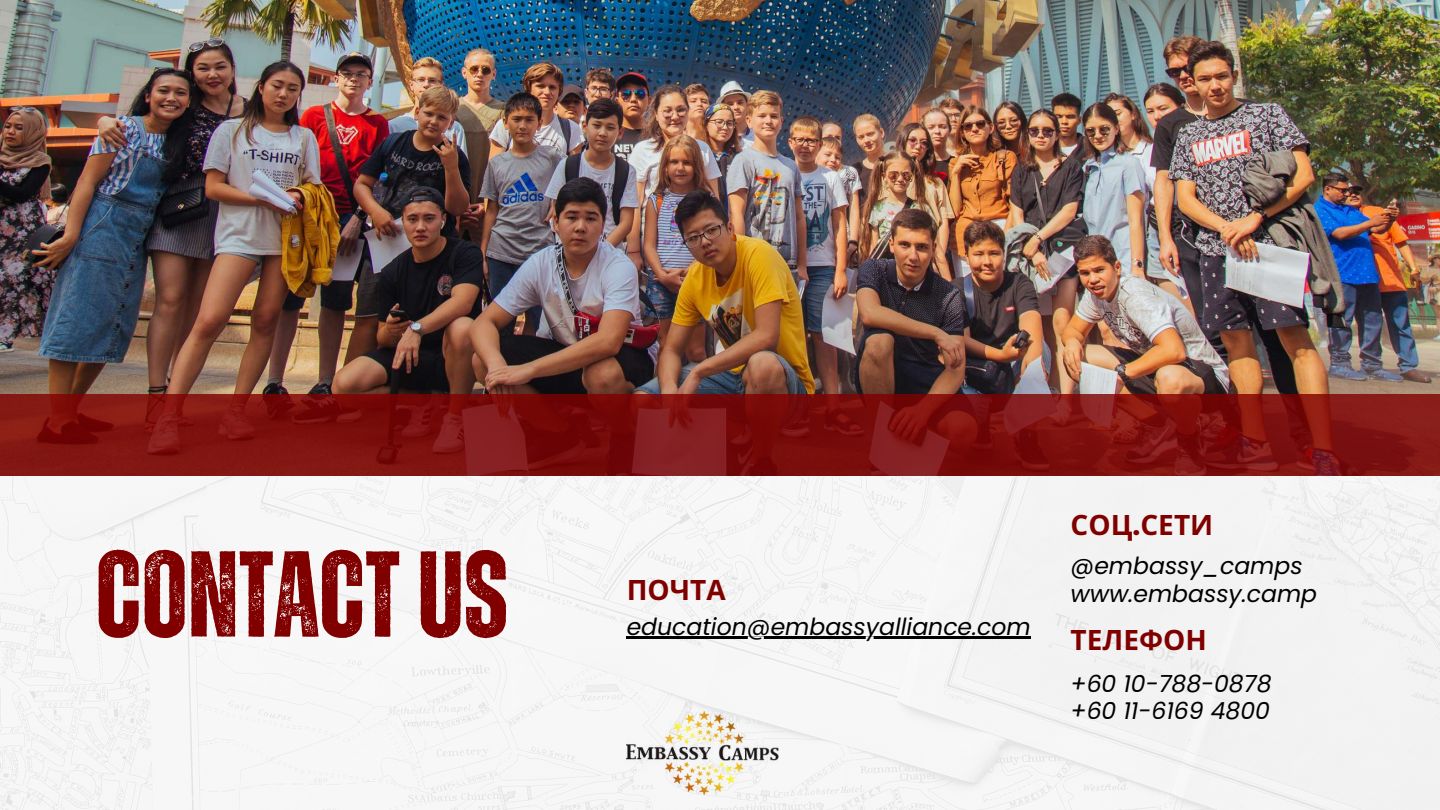
<style>
.page{position:relative;width:1440px;height:810px;background:#fff}
.page>*{position:absolute;margin:0;border:0;box-sizing:border-box;transform-origin:0 0}
.t1{font:700 122px "Zuume Rough";color:#800000}
.t2{font:700 28px "Noto Sans";color:#800000}
.t3{font:italic 23.5px/27.8px "Poppins";color:#000}
.s1{font-family:"Poppins"}
</style>
<div class="page">
<div style="left:0;top:476px;width:1440px;height:334px;background:#f6f6f6"></div>
<img style="left:0;top:0;width:1440px;height:394px">
<svg style="left:0;top:394px;width:1440px;height:82px;background:#7c1210"></svg>
<hr style="left:627px;top:637px;width:404px;height:2px;background:#000">
<img style="left:627px;top:712px;width:151px;height:83px">
<h1 class="t1" style="left:96px;top:539px;width:414px">CONTACTUS</h1>
<p class="t2" style="left:627px;top:570px;width:101px">ПОЧТА</p>
<p class="t3" style="left:627px;top:613px;width:406px">education@embassyalliance.com</p>
<p class="t2" style="left:1071px;top:505px;width:144px">СОЦ<span class="s1">.</span>СЕТИ</p>
<p class="t3" style="left:1071px;top:552px;width:248px">@embassy_camps www.embassy.camp</p>
<p class="t2" style="left:1071px;top:620px;width:138px">ТЕЛЕФОН</p>
<p class="t3" style="left:1071px;top:669px;width:202px">+60 10-788-0878 +60 11-6169 4800</p>
</div>
